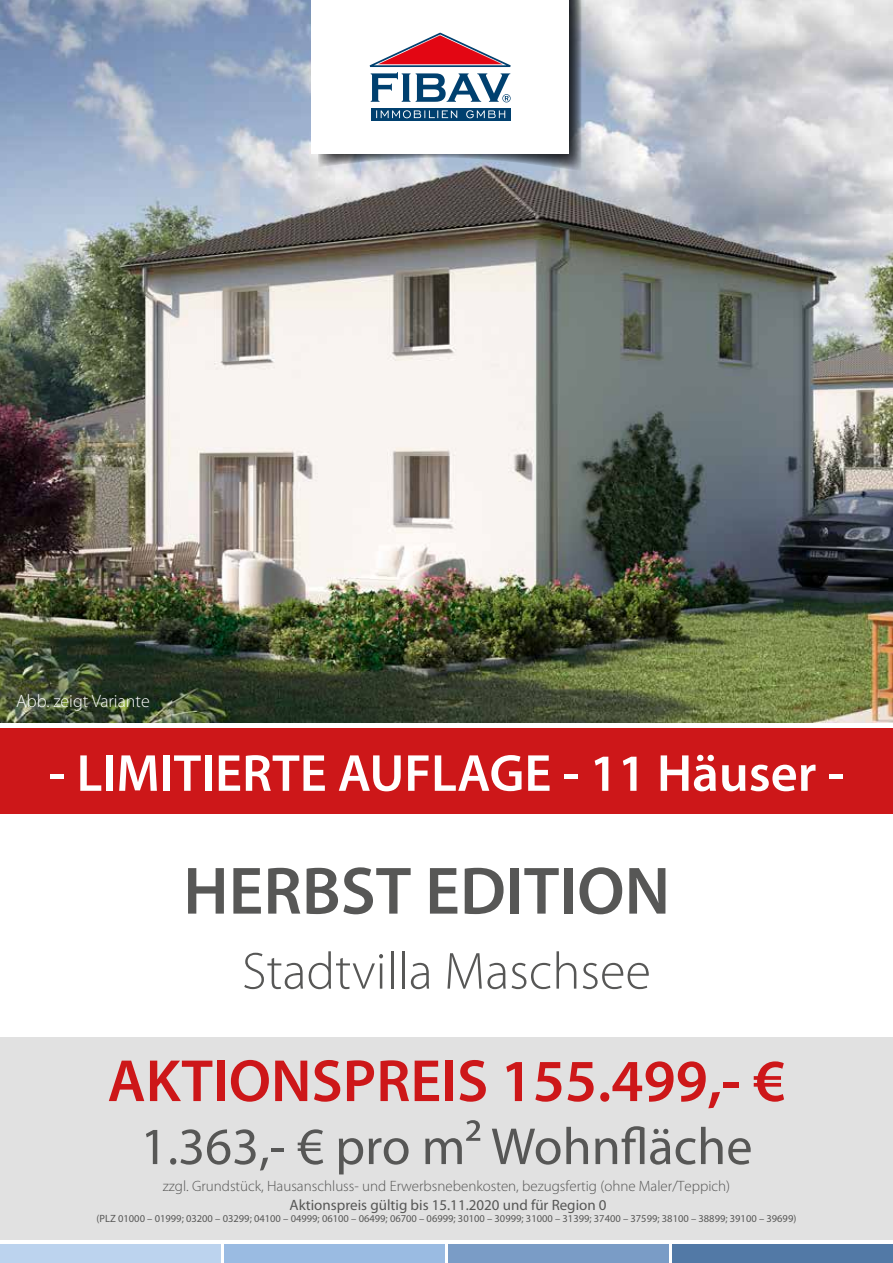
<style>
.page{position:relative;width:893px;height:1263px;background:#fff}
.page>*{position:absolute;margin:0;border:0;box-sizing:border-box;transform-origin:0 0}
.t1{font:600 67.5px "Myriad Pro";color:#575756}
.t2{font:600 60px "Myriad Pro";color:#cd1719}
.t3{font:600 52.5px "Myriad Pro";color:#fff}
.t4{font:52.5px "Myriad Pro";color:#575756}
.t5{font:300 52.5px "Myriad Pro";color:#575756}
.t6{font:300 18px "Myriad Pro";color:#fff}
.t7{font:300 15px "Myriad Pro";color:#575756}
.t8{font:15px "Myriad Pro";color:#575756}
.t9{font:10.5px "Myriad Pro";color:#575756}
</style>
<div class="page">
<img style="left:0;top:0;width:893px;height:723px">
<div style="left:311px;top:0;width:258px;height:154px;background:#fff"></div>
<svg style="left:318px;top:0;width:263px;height:171px"></svg>
<div style="left:673px;top:1244px;width:220px;height:19px;background:#5279a6"></div>
<div style="left:449px;top:1244px;width:220px;height:19px;background:#7a9cc6"></div>
<div style="left:224px;top:1244px;width:220px;height:19px;background:#9abbe2"></div>
<div style="left:0;top:1244px;width:220px;height:19px;background:#bcd3ee"></div>
<div style="left:0;top:1037px;width:893px;height:203px;background:#e1e1e1"></div>
<div style="left:0;top:728px;width:893px;height:86px;background:#cd1719"></div>
<h3 class="t6" style="left:16px;top:691px;width:135px">Abb. zeigt Variante</h3>
<h3 class="t3" style="left:49px;top:740px;width:796px">- LIMITIERTE AUFLAGE - 11 Häuser -</h3>
<h1 class="t1" style="left:183px;top:848px;width:488px">HERBST EDITION</h1>
<h3 class="t5" style="left:242px;top:942px;width:410px">Stadtvilla Maschsee</h3>
<h2 class="t2" style="left:108px;top:1043px;width:679px">AKTIONSPREIS 155.499,- €</h2>
<h3 class="t4" style="left:140px;top:1114px;width:614px">1.363,- € pro m² Wohnfläche</h3>
<h3 class="t7" style="left:163px;top:1178px;width:569px">zzgl. Grundstück, Hausanschluss- und Erwerbsnebenkosten, bezugsfertig (ohne Maler/Teppich)</h3>
<h3 class="t8" style="left:290px;top:1195px;width:318px">Aktionspreis gültig bis 15.11.2020 und für Region 0</h3>
<p class="t9" style="left:97px;top:1212px;width:701px">(PLZ 01000 – 01999; 03200 – 03299; 04100 – 04999; 06100 – 06499; 06700 – 06999; 30100 – 30999; 31000 – 31399; 37400 – 37599; 38100 – 38899; 39100 – 39699)</p>
</div>
